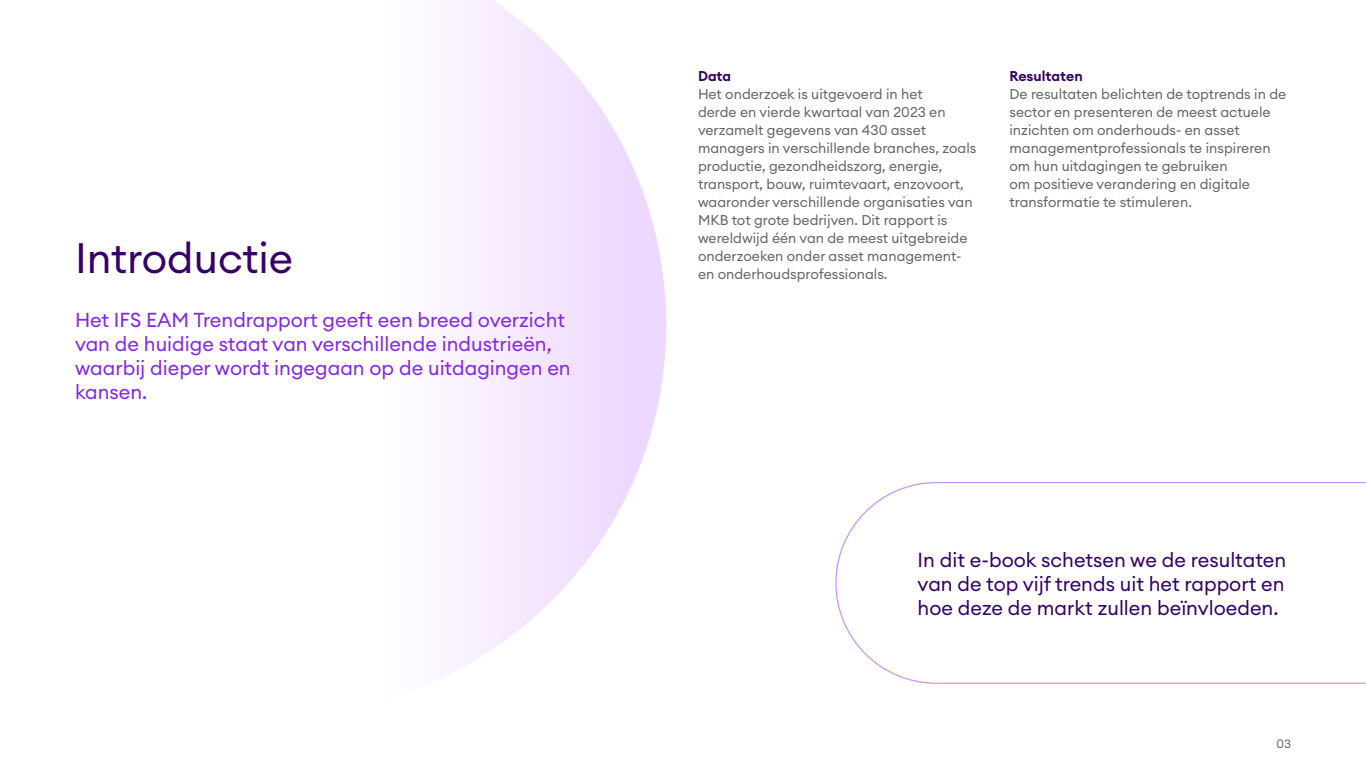
<style>
.page{position:relative;width:1366px;height:768px;background:#fff}
.page>*{position:absolute;margin:0;border:0;box-sizing:border-box;transform-origin:0 0}
.t1{font:42px "Euclid Circular A";color:#360065}
.t2{font:20px/24px "Euclid Circular A";color:#8427e2}
.t3{font:20px/24px "Euclid Circular A";color:#360065;text-align:justify}
.t4{font:14px/18px "Euclid Circular A";color:#656565}
.t5{font:600 14px "Euclid Circular A";color:#360065}
.t6{font:12px "Euclid Circular A";color:#656565}
</style>
<div class="page">
<svg style="left:448px;top:0;width:218px;height:674px;fill:#f6ecff"></svg>
<svg style="left:835px;top:482px;width:531px;height:202px"></svg>
<h1 class="t1" style="left:75px;top:231px;width:220px">Introductie</h1>
<h2 class="t2" style="left:75px;top:308px;width:497px">Het IFS EAM Trendrapport geeft een breed overzicht van de huidige staat van verschillende industrieën, waarbij dieper wordt ingegaan op de uitdagingen en kansen.</h2>
<p class="t5" style="left:698px;top:67px;width:35px">Data</p>
<p class="t4" style="left:698px;top:85px;width:280px">Het onderzoek is uitgevoerd in het<br>derde en vierde kwartaal van 2023 en verzamelt gegevens van 430 asset managers in verschillende branches, zoals productie, gezondheidszorg, energie, transport, bouw, ruimtevaart, enzovoort, waaronder verschillende organisaties van MKB tot grote bedrijven. Dit rapport is wereldwijd één van de meest uitgebreide onderzoeken onder asset management&shy;en onderhoudsprofessionals.</p>
<p class="t5" style="left:1010px;top:67px;width:75px">Resultaten</p>
<p class="t4" style="left:1010px;top:85px;width:278px">De resultaten belichten de toptrends in de sector en presenteren de meest actuele inzichten om onderhouds- en asset managementprofessionals te inspireren om hun uitdagingen te gebruiken<br>om positieve verandering en digitale transformatie te stimuleren.</p>
<h2 class="t3" style="left:918px;top:548px;width:370px">In dit e-book schetsen we de resultaten van de top vijf trends uit het rapport en hoe deze de markt zullen beïnvloeden.</h2>
<p class="t6" style="left:1277px;top:736px;width:16px">03</p>
</div>
